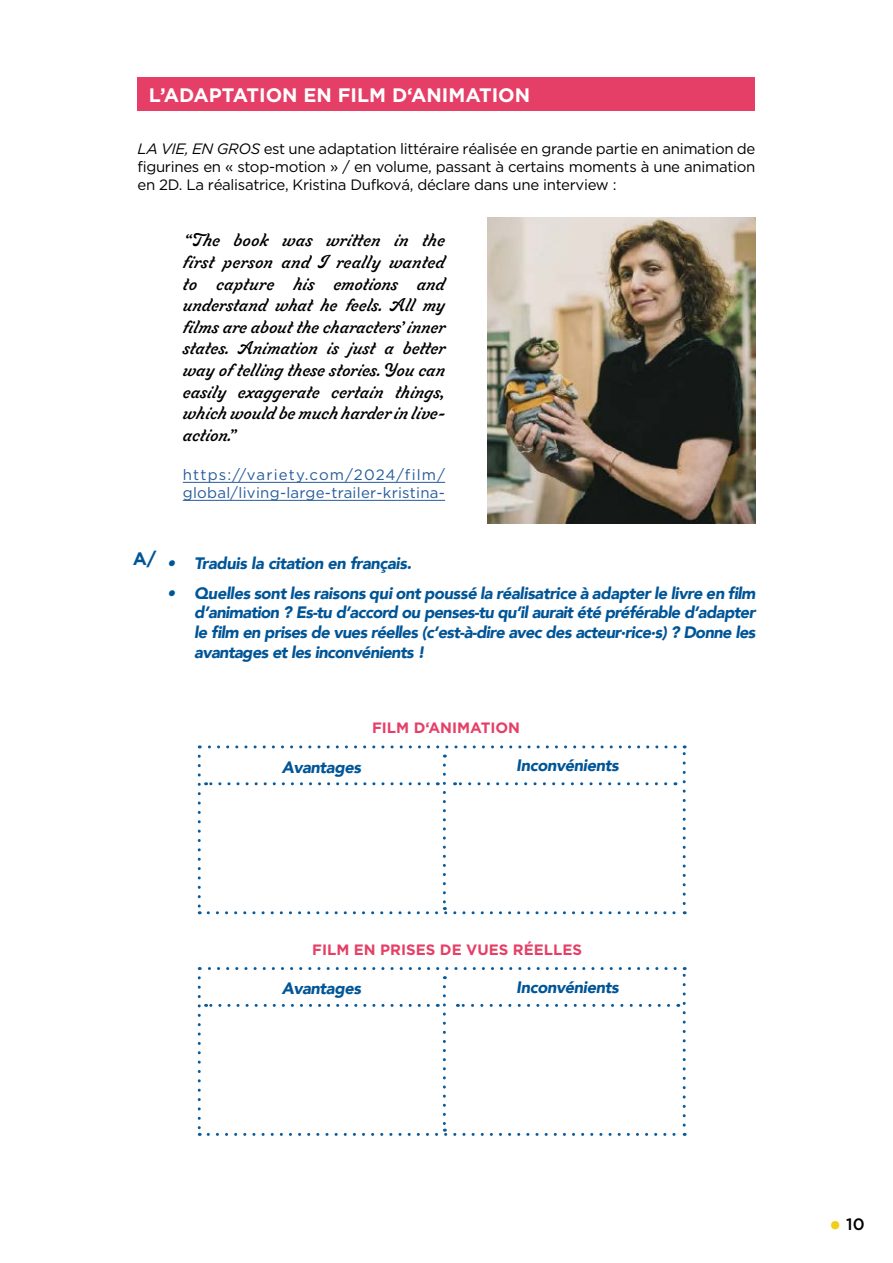
<style>
.page{position:relative;width:893px;height:1263px;background:#fff}
.page>*{position:absolute;margin:0;border:0;box-sizing:border-box;transform-origin:0 0}
.t1{font:700 19.5px "Gotham";color:#fff}
.t2{font:18px/21.6px "Livermore Script ATF";color:#000;text-align:justify}
.t3{font:700 18px "Gotham";color:#005597}
.t4{font:italic 900 16.5px/19.8px "Avenir";letter-spacing:-.025em;color:#005597;text-align:justify}
.t5{font:500 16.5px "Gotham";color:#000}
.t6{font:15px/18px "Gotham";letter-spacing:-.02em;color:#000;text-align:justify}
.t7{font:15px/18px "Gotham";letter-spacing:.02em;color:#275b9b}
.t8{font:700 15px "Gotham";color:#e63f67}
.s1{font-style:italic}
.s2{font-family:"Minion Pro";font-weight:400;font-size:31.5px;color:#f0cf17}
</style>
<div class="page">
<div style="left:138px;top:78px;width:617px;height:33px;background:#e63f67"></div>
<img style="left:488px;top:217px;width:267px;height:306px">
<hr style="left:183px;top:482px;width:262px;height:1px;background:#275b9b">
<hr style="left:183px;top:500px;width:262px;height:1px;background:#275b9b">
<svg style="left:198px;top:745px;width:488px;height:169px"></svg>
<svg style="left:198px;top:967px;width:488px;height:169px"></svg>
<p class="t1" style="left:149px;top:84px;width:383px">L’ADAPTATION EN FILM D‘ANIMATION</p>
<p class="t6" style="left:138px;top:139px;width:619px"><span class="s1">LA VIE, EN GROS</span> est une adaptation littéraire réalisée en grande partie en animation de figurines en « stop-motion » / en volume, passant à certains moments à une animation en 2D. La réalisatrice, Kristina Dufková, déclare dans une interview :</p>
<p class="t2" style="left:183px;top:229px;width:264px">“The book was written in the first person and I really wanted to capture his emotions and understand what he feels. All my films are about the characters’ inner states. Animation is just a better way of telling these stories. You can easily exaggerate certain things, which would be much harder in live&shy;action.”</p>
<p class="t7" style="left:183px;top:466px;width:264px">https://variety.com/2024/film/ global/living-large-trailer-kristina-</p>
<p class="t3" style="left:133px;top:548px;width:25px">A/</p>
<p class="t4" style="left:167px;top:553px;width:246px">• Traduis la citation en français.</p>
<p class="t4" style="left:194px;top:583px;width:563px;text-indent:-27px">• Quelles sont les raisons qui ont poussé la réalisatrice à adapter le livre en film d’animation ? Es-tu d’accord ou penses-tu qu’il aurait été préférable d’adapter le film en prises de vues réelles (c’est-à-dire avec des acteur·rice·s) ? Donne les avantages et les inconvénients !</p>
<p class="t8" style="left:372px;top:719px;width:149px">FILM D‘ANIMATION</p>
<p class="t4" style="left:282px;top:757px;width:81px">Avantages</p>
<p class="t4" style="left:516px;top:755px;width:104px">Inconvénients</p>
<p class="t8" style="left:312px;top:941px;width:271px">FILM EN PRISES DE VUES RÉELLES</p>
<p class="t4" style="left:282px;top:978px;width:81px">Avantages</p>
<p class="t4" style="left:516px;top:977px;width:104px">Inconvénients</p>
<p class="t5" style="left:829px;top:1215px;width:37px"><span class="s2">•</span> 10</p>
</div>
